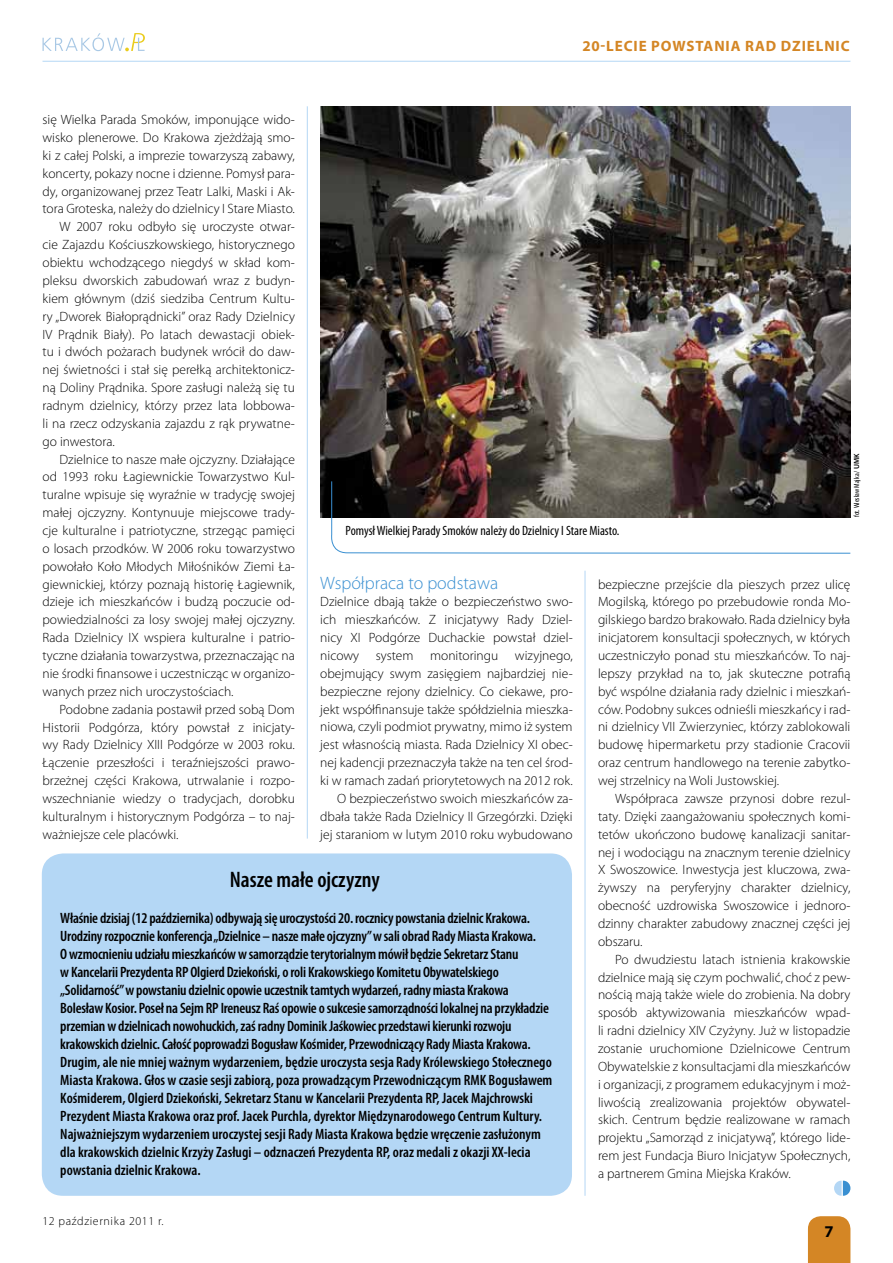
<style>
.page{position:relative;width:893px;height:1263px;background:#fff}
.page>*{position:absolute;margin:0;border:0;box-sizing:border-box;transform-origin:0 0}
.t1{font:600 condensed 22.5px "Myriad Pro";color:#000}
.t2{font:300 18px "Myriad Pro";color:#398fd1}
.t3{font:700 16.5px "Myriad Pro";color:#000}
.t4{font:600 condensed 15px/18px "Myriad Pro";letter-spacing:-.015em;color:#000}
.t5{font:700 15px "Myriad Pro";letter-spacing:.06em;color:#d48625}
.t6{font:300 13.5px/17.9px "Myriad Pro";color:#000;text-align:justify}
.t7{font:condensed 13.5px "Myriad Pro";color:#000}
.t8{font:300 12px "Myriad Pro";letter-spacing:.05em;color:#000}
.t9{font:condensed 7.5px "Myriad Pro";color:#000}
.s1{font-weight:600;font-stretch:normal}
</style>
<div class="page">
<div style="left:808px;top:1216px;width:42px;height:47px;background:#d48625"></div>
<hr style="left:43px;top:61px;width:807px;height:1px;background:#b4d7f5">
<svg style="left:43px;top:33px;width:102px;height:18px"></svg>
<svg style="left:834px;top:1180px;width:16px;height:16px"></svg>
<hr style="left:585px;top:571px;width:1px;height:625px;background:#b4d7f5">
<hr style="left:307px;top:106px;width:1px;height:732px;background:#b4d7f5">
<img style="left:320px;top:106px;width:530px;height:411px">
<svg style="left:329px;top:481px;width:522px;height:73px"></svg>
<div style="left:42px;top:853px;width:530px;height:343px;background:#b4d7f5;border-radius:21px"></div>
<p class="t5" style="left:582px;top:36px;width:269px">20-LECIE POWSTANIA RAD DZIELNIC</p>
<p class="t6" style="left:43px;top:111px;width:254px">się Wielka Parada Smoków, imponujące wido-</p>
<p class="t6" style="left:43px;top:128px;width:254px">wisko plenerowe. Do Krakowa zjeżdżają smo-</p>
<p class="t6" style="left:43px;top:146px;width:254px">ki z całej Polski, a imprezie towarzyszą zabawy,</p>
<p class="t6" style="left:43px;top:164px;width:254px">koncerty, pokazy nocne i dzienne. Pomysł para-</p>
<p class="t6" style="left:43px;top:182px;width:254px">dy, organizowanej przez Teatr Lalki, Maski i Ak-</p>
<p class="t6" style="left:43px;top:200px;width:254px">tora Groteska, należy do dzielnicy I Stare Miasto.</p>
<p class="t6" style="left:60px;top:218px;width:237px">W 2007 roku odbyło się uroczyste otwar-</p>
<p class="t6" style="left:43px;top:236px;width:254px">cie Zajazdu Kościuszkowskiego, historycznego</p>
<p class="t6" style="left:43px;top:253px;width:254px">obiektu wchodzącego niegdyś w skład kom-</p>
<p class="t6" style="left:43px;top:271px;width:254px">pleksu dworskich zabudowań wraz z budyn-</p>
<p class="t6" style="left:43px;top:289px;width:254px">kiem głównym (dziś siedziba Centrum Kultu-</p>
<p class="t6" style="left:43px;top:307px;width:254px">ry „Dworek Białoprądnicki” oraz Rady Dzielnicy</p>
<p class="t6" style="left:43px;top:325px;width:254px">IV Prądnik Biały). Po latach dewastacji obiek-</p>
<p class="t6" style="left:43px;top:343px;width:254px">tu i dwóch pożarach budynek wrócił do daw-</p>
<p class="t6" style="left:43px;top:361px;width:254px">nej świetności i stał się perełką architektonicz-</p>
<p class="t6" style="left:43px;top:379px;width:254px">ną Doliny Prądnika. Spore zasługi należą się tu</p>
<p class="t6" style="left:43px;top:396px;width:254px">radnym dzielnicy, którzy przez lata lobbowa-</p>
<p class="t6" style="left:43px;top:414px;width:254px">li na rzecz odzyskania zajazdu z rąk prywatne-</p>
<p class="t6" style="left:43px;top:432px;width:74px">go inwestora.</p>
<p class="t6" style="left:60px;top:450px;width:237px">Dzielnice to nasze małe ojczyzny. Działające</p>
<p class="t6" style="left:43px;top:468px;width:254px">od 1993 roku Łagiewnickie Towarzystwo Kul-</p>
<p class="t6" style="left:43px;top:486px;width:254px">turalne wpisuje się wyraźnie w tradycję swojej</p>
<p class="t6" style="left:43px;top:504px;width:254px">małej ojczyzny. Kontynuuje miejscowe trady-</p>
<p class="t6" style="left:43px;top:521px;width:254px">cje kulturalne i patriotyczne, strzegąc pamięci</p>
<p class="t6" style="left:43px;top:539px;width:254px">o losach przodków. W 2006 roku towarzystwo</p>
<p class="t6" style="left:43px;top:557px;width:254px">powołało Koło Młodych Miłośników Ziemi Ła-</p>
<p class="t6" style="left:43px;top:575px;width:254px">giewnickiej, którzy poznają historię Łagiewnik,</p>
<p class="t6" style="left:43px;top:593px;width:254px">dzieje ich mieszkańców i budzą poczucie od-</p>
<p class="t6" style="left:43px;top:611px;width:254px">powiedzialności za losy swojej małej ojczyzny.</p>
<p class="t6" style="left:43px;top:629px;width:254px">Rada Dzielnicy IX wspiera kulturalne i patrio-</p>
<p class="t6" style="left:43px;top:646px;width:254px">tyczne działania towarzystwa, przeznaczając na</p>
<p class="t6" style="left:43px;top:664px;width:254px">nie środki finansowe i uczestnicząc w organizo-</p>
<p class="t6" style="left:43px;top:682px;width:193px">wanych przez nich uroczystościach.</p>
<p class="t6" style="left:60px;top:700px;width:237px">Podobne zadania postawił przed sobą Dom</p>
<p class="t6" style="left:43px;top:718px;width:254px">Historii Podgórza, który powstał z inicjaty-</p>
<p class="t6" style="left:43px;top:736px;width:254px">wy Rady Dzielnicy XIII Podgórze w 2003 roku.</p>
<p class="t6" style="left:43px;top:754px;width:254px">Łączenie przeszłości i teraźniejszości prawo-</p>
<p class="t6" style="left:43px;top:771px;width:254px">brzeżnej części Krakowa, utrwalanie i rozpo-</p>
<p class="t6" style="left:43px;top:789px;width:254px">wszechnianie wiedzy o tradycjach, dorobku</p>
<p class="t6" style="left:43px;top:807px;width:254px">kulturalnym i historycznym Podgórza – to naj-</p>
<p class="t6" style="left:43px;top:825px;width:138px">ważniejsze cele placówki.</p>
<p class="t9" style="left:852px;top:517px;width:65px;rotate:-90deg">fot. Wiesław Majka / <span class="s1">UMK</span></p>
<p class="t7" style="left:346px;top:522px;width:275px">Pomysł Wielkiej Parady Smoków należy do Dzielnicy I Stare Miasto.</p>
<h2 class="t2" style="left:320px;top:572px;width:179px">Współpraca to podstawa</h2>
<p class="t6" style="left:320px;top:593px;width:254px;text-align:right">Dzielnice dbają także o bezpieczeństwo swo&shy;ich mieszkańców. Z inicjatywy Rady Dziel&shy;nicy XI Podgórze Duchackie powstał dziel&shy;nicowy system monitoringu wizyjnego, obejmujący swym zasięgiem najbardziej nie&shy;bezpieczne rejony dzielnicy. Co ciekawe, pro&shy;jekt współfinansuje także spółdzielnia mieszka&shy;niowa, czyli podmiot prywatny, mimo iż system jest własnością miasta. Rada Dzielnicy XI obec&shy;nej kadencji przeznaczyła także na ten cel środ&shy;ki w ramach zadań priorytetowych na 2012 rok.<br>O bezpieczeństwo swoich mieszkańców za&shy;dbała także Rada Dzielnicy II Grzegórzki. Dzięki jej staraniom w lutym 2010 roku wybudowano</p>
<p class="t6" style="left:598px;top:575px;width:254px">bezpieczne przejście dla pieszych przez ulicę Mogilską, którego po przebudowie ronda Mo&shy;gilskiego bardzo brakowało. Rada dzielnicy była inicjatorem konsultacji społecznych, w których uczestniczyło ponad stu mieszkańców. To naj&shy;lepszy przykład na to, jak skuteczne potrafią być wspólne działania rady dzielnic i mieszkań&shy;ców. Podobny sukces odnieśli mieszkańcy i rad&shy;ni dzielnicy VII Zwierzyniec, którzy zablokowali budowę hipermarketu przy stadionie Cracovii oraz centrum handlowego na terenie zabytko&shy;wej strzelnicy na Woli Justowskiej.</p>
<p class="t6" style="left:598px;top:789px;width:254px;text-indent:17px">Współpraca zawsze przynosi dobre rezul&shy;taty. Dzięki zaangażowaniu społecznych komi&shy;tetów ukończono budowę kanalizacji sanitar&shy;nej i wodociągu na znacznym terenie dzielnicy X Swoszowice. Inwestycja jest kluczowa, zwa&shy;żywszy na peryferyjny charakter dzielnicy, obecność uzdrowiska Swoszowice i jednoro&shy;dzinny charakter zabudowy znacznej części jej obszaru.</p>
<p class="t6" style="left:598px;top:950px;width:254px;text-indent:17px">Po dwudziestu latach istnienia krakowskie dzielnice mają się czym pochwalić, choć z pew&shy;nością mają także wiele do zrobienia. Na dobry sposób aktywizowania mieszkańców wpad&shy;li radni dzielnicy XIV Czyżyny. Już w listopadzie zostanie uruchomione Dzielnicowe Centrum Obywatelskie z konsultacjami dla mieszkańców i organizacji, z programem edukacyjnym i moż&shy;liwością zrealizowania projektów obywatel&shy;skich. Centrum będzie realizowane w ramach projektu „Samorząd z inicjatywą”, którego lide&shy;rem jest Fundacja Biuro Inicjatyw Społecznych, a partnerem Gmina Miejska Kraków.</p>
<h1 class="t1" style="left:230px;top:866px;width:151px">Nasze małe ojczyzny</h1>
<p class="t4" style="left:60px;top:909px;width:494px">Właśnie dzisiaj (12 października) odbywają się uroczystości 20. rocznicy powstania dzielnic Krakowa.<br>Urodziny rozpocznie konferencja „Dzielnice – nasze małe ojczyzny” w sali obrad Rady Miasta Krakowa.<br>O wzmocnieniu udziału mieszkańców w samorządzie terytorialnym mówił będzie Sekretarz Stanu<br>w Kancelarii Prezydenta RP Olgierd Dziekoński, o roli Krakowskiego Komitetu Obywatelskiego „Solidarność” w powstaniu dzielnic opowie uczestnik tamtych wydarzeń, radny miasta Krakowa Bolesław Kosior. Poseł na Sejm RP Ireneusz Raś opowie o sukcesie samorządności lokalnej na przykładzie przemian w dzielnicach nowohuckich, zaś radny Dominik Jaśkowiec przedstawi kierunki rozwoju krakowskich dzielnic. Całość poprowadzi Bogusław Kośmider, Przewodniczący Rady Miasta Krakowa.<br>Drugim, ale nie mniej ważnym wydarzeniem, będzie uroczysta sesja Rady Królewskiego Stołecznego Miasta Krakowa. Głos w czasie sesji zabiorą, poza prowadzącym Przewodniczącym RMK Bogusławem Kośmiderem, Olgierd Dziekoński, Sekretarz Stanu w Kancelarii Prezydenta RP, Jacek Majchrowski Prezydent Miasta Krakowa oraz prof. Jacek Purchla, dyrektor Międzynarodowego Centrum Kultury.<br>Najważniejszym wydarzeniem uroczystej sesji Rady Miasta Krakowa będzie wręczenie zasłużonym dla krakowskich dzielnic Krzyży Zasługi – odznaczeń Prezydenta RP, oraz medali z okazji XX-lecia powstania dzielnic Krakowa.</p>
<p class="t8" style="left:43px;top:1213px;width:123px">12 października 2011 r.</p>
<p class="t3" style="left:825px;top:1221px;width:11px">7</p>
</div>
